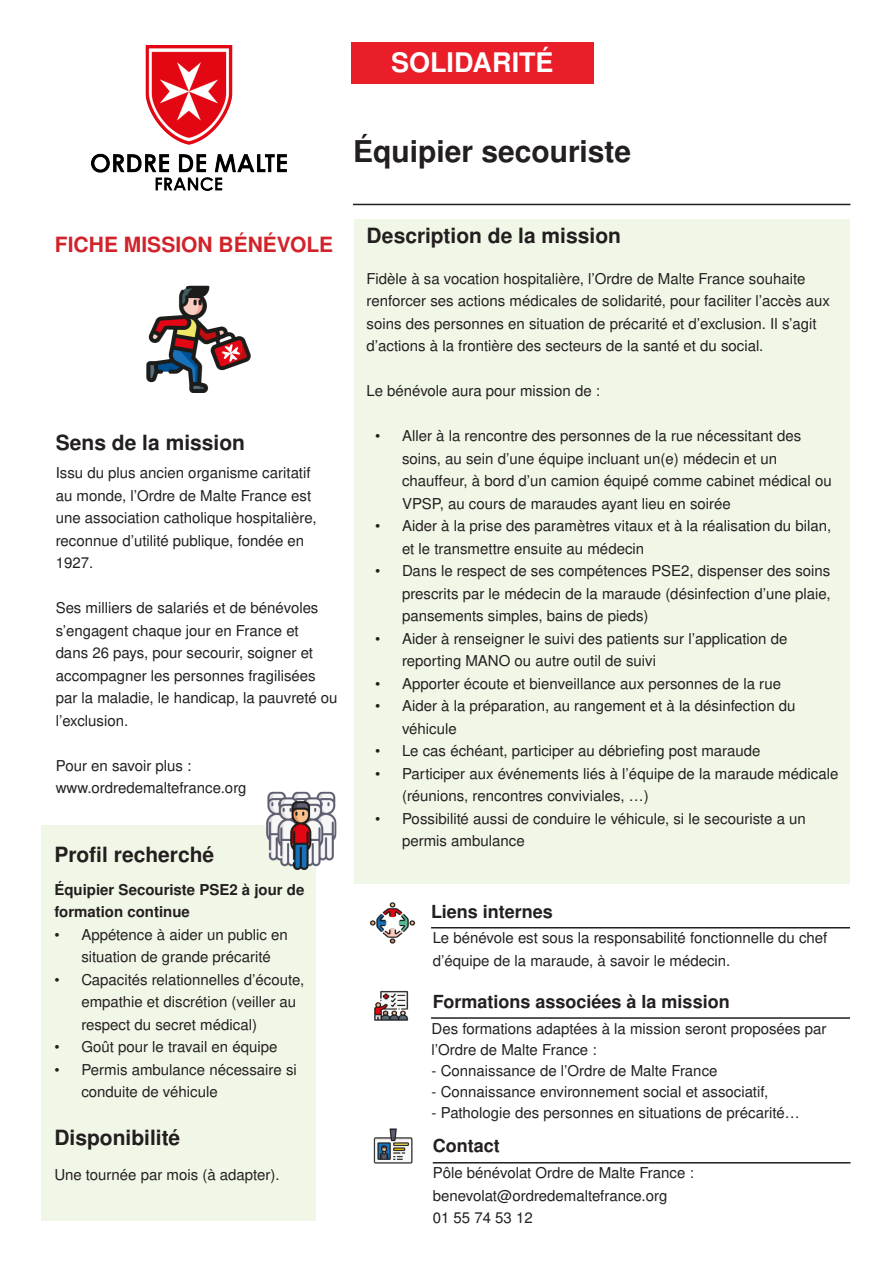
<style>
.page{position:relative;width:893px;height:1263px;background:#fff}
.page>*{position:absolute;margin:0;border:0;box-sizing:border-box;transform-origin:0 0}
.t1{font:700 30px "Nimbus San L";color:#231f20}
.t2{font:700 27px "Nimbus San L";color:#fff}
.t3{font:700 21px "Nimbus San L";color:#231f20}
.t4{font:700 21px "Nimbus San L";color:#d1232a}
.t5{font:700 18px "Nimbus San L";color:#231f20}
.t6{font:15px/22.5px "Nimbus San L";color:#231f20}
.t7{font:700 15px/22.5px "Nimbus San L";color:#231f20}
</style>
<div class="page">
<div style="left:351px;top:42px;width:242px;height:41px;background:#e91e28"></div>
<img style="left:146px;top:285px;width:105px;height:108px">
<hr style="left:353px;top:204px;width:497px;height:1px;background:#231f20">
<hr style="left:433px;top:1162px;width:417px;height:1px;background:#231f20">
<div style="left:354px;top:219px;width:496px;height:665px;background:#f1f7e7"></div>
<div style="left:42px;top:825px;width:274px;height:395px;background:#f1f7e7"></div>
<img style="left:266px;top:791px;width:71px;height:79px">
<hr style="left:431px;top:927px;width:419px;height:1px;background:#231f20">
<hr style="left:431px;top:1017px;width:419px;height:2px;background:#231f20">
<img style="left:91px;top:45px;width:195px;height:145px">
<img style="left:370px;top:902px;width:46px;height:42px">
<img style="left:374px;top:990px;width:35px;height:31px">
<img style="left:373px;top:1128px;width:40px;height:36px">
<p class="t2" style="left:391px;top:43px;width:164px">SOLIDARITÉ</p>
<p class="t1" style="left:353px;top:130px;width:280px">Équipier secouriste</p>
<p class="t4" style="left:55px;top:230px;width:280px">FICHE MISSION BÉNÉVOLE</p>
<p class="t3" style="left:56px;top:428px;width:191px">Sens de la mission</p>
<p class="t6" style="left:56px;top:461px;width:262px">Issu du plus ancien organisme caritatif au monde, l’Ordre de Malte France est une association catholique hospitalière, reconnue d’utilité publique, fondée en 1927.</p>
<p class="t6" style="left:56px;top:596px;width:283px">Ses milliers de salariés et de bénévoles s’engagent chaque jour en France et<br>dans 26 pays, pour secourir, soigner et accompagner les personnes fragilisées par la maladie, le handicap, la pauvreté ou l’exclusion.</p>
<p class="t6" style="left:56px;top:754px;width:137px">Pour en savoir plus :</p>
<p class="t6" style="left:56px;top:776px;width:192px">www.ordredemaltefrance.org</p>
<p class="t3" style="left:54px;top:839px;width:161px">Profil recherché</p>
<p class="t7" style="left:54px;top:878px;width:252px">Équipier Secouriste PSE2 à jour de formation continue</p>
<p class="t6" style="left:81px;top:923px;width:208px;text-indent:-27px">• Appétence à aider un public en situation de grande précarité</p>
<p class="t6" style="left:81px;top:968px;width:224px;text-indent:-27px">• Capacités relationnelles d’écoute, empathie et discrétion (veiller au respect du secret médical)</p>
<p class="t6" style="left:54px;top:1035px;width:225px">• Goût pour le travail en équipe</p>
<p class="t6" style="left:81px;top:1058px;width:217px;text-indent:-27px">• Permis ambulance nécessaire si conduite de véhicule</p>
<p class="t3" style="left:54px;top:1123px;width:127px">Disponibilité</p>
<p class="t6" style="left:54px;top:1163px;width:227px">Une tournée par mois (à adapter).</p>
<p class="t3" style="left:367px;top:221px;width:256px">Description de la mission</p>
<p class="t6" style="left:367px;top:267px;width:465px">Fidèle à sa vocation hospitalière, l’Ordre de Malte France souhaite renforcer ses actions médicales de solidarité, pour faciliter l’accès aux soins des personnes en situation de précarité et d’exclusion. Il s’agit d’actions à la frontière des secteurs de la santé et du social.</p>
<p class="t6" style="left:367px;top:379px;width:235px">Le bénévole aura pour mission de :</p>
<p class="t6" style="left:402px;top:424px;width:431px;text-indent:-27px">• Aller à la rencontre des personnes de la rue nécessitant des soins, au sein d’une équipe incluant un(e) médecin et un chauffeur, à bord d’un camion équipé comme cabinet médical ou VPSP, au cours de maraudes ayant lieu en soirée</p>
<p class="t6" style="left:402px;top:514px;width:431px;text-indent:-27px">• Aider à la prise des paramètres vitaux et à la réalisation du bilan, et le transmettre ensuite au médecin</p>
<p class="t6" style="left:402px;top:559px;width:430px;text-align:justify;text-indent:-27px">• Dans le respect de ses compétences PSE2, dispenser des soins prescrits par le médecin de la maraude (désinfection d’une plaie, pansements simples, bains de pieds)</p>
<p class="t6" style="left:402px;top:627px;width:387px;text-indent:-27px">• Aider à renseigner le suivi des patients sur l’application de reporting MANO ou autre outil de suivi</p>
<p class="t6" style="left:375px;top:672px;width:407px">• Apporter écoute et bienveillance aux personnes de la rue</p>
<p class="t6" style="left:402px;top:694px;width:395px;text-indent:-27px">• Aider à la préparation, au rangement et à la désinfection du véhicule</p>
<p class="t6" style="left:375px;top:739px;width:387px">• Le cas échéant, participer au débriefing post maraude</p>
<p class="t6" style="left:402px;top:762px;width:438px;text-indent:-27px">• Participer aux événements liés à l’équipe de la maraude médicale (réunions, rencontres conviviales, …)</p>
<p class="t6" style="left:402px;top:807px;width:405px;text-indent:-27px">• Possibilité aussi de conduire le véhicule, si le secouriste a un permis ambulance</p>
<p class="t5" style="left:431px;top:899px;width:123px">Liens internes</p>
<p class="t6" style="left:433px;top:926px;width:396px">Le bénévole est sous la responsabilité fonctionnelle du chef d’équipe de la maraude, à savoir le médecin.</p>
<p class="t5" style="left:433px;top:989px;width:298px">Formations associées à la mission</p>
<p class="t6" style="left:432px;top:1017px;width:396px;line-height:21px">Des formations adaptées à la mission seront proposées par l’Ordre de Malte France :</p>
<p class="t6" style="left:432px;top:1058px;width:287px">- Connaissance de l’Ordre de Malte France</p>
<p class="t6" style="left:432px;top:1079px;width:338px">- Connaissance environnement social et associatif,</p>
<p class="t6" style="left:432px;top:1100px;width:370px">- Pathologie des personnes en situations de précarité…</p>
<p class="t5" style="left:433px;top:1133px;width:69px">Contact</p>
<p class="t6" style="left:433px;top:1161px;width:263px">Pôle bénévolat Ordre de Malte France :</p>
<p class="t6" style="left:433px;top:1184px;width:236px">benevolat@ordredemaltefrance.org</p>
<p class="t6" style="left:433px;top:1206px;width:102px">01 55 74 53 12</p>
</div>
